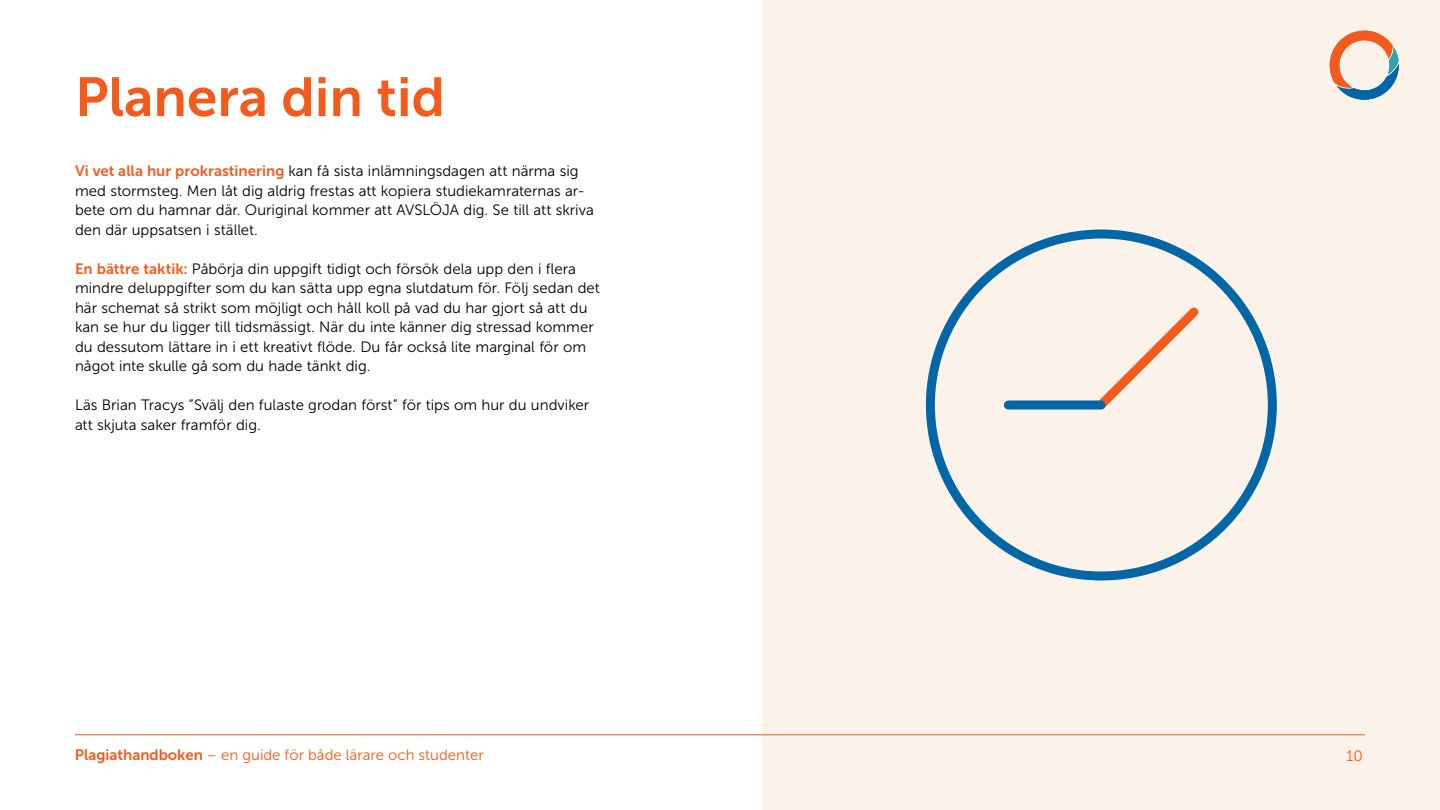
<style>
.page{position:relative;width:1440px;height:810px;background:#fff}
.page>*{position:absolute;margin:0;border:0;box-sizing:border-box;transform-origin:0 0}
.t1{font:54.75px "Museo Sans 700";color:#f35b1c}
.t2{font:15px/19.5px "Museo Sans 300";color:#000}
.t3{font:15px "Museo Sans 300";color:#f35b1c}
.s1{font-family:"Museo Sans 700";color:#f35b1c}
.s2{font-family:"Museo Sans 700"}
</style>
<div class="page">
<div style="left:763px;top:0;width:677px;height:810px;background:#fbf2ea"></div>
<hr style="left:75px;top:735px;width:1290px;height:1px;background:#f35b1c">
<svg style="left:1330px;top:31px;width:69px;height:69px"></svg>
<div style="left:926px;top:230px;width:351px;height:350px;border:9px solid #0366a6;border-radius:50%"></div>
<svg style="left:1099px;top:307px;width:100px;height:103px"></svg>
<div style="left:1008px;top:400px;width:93px;height:10px;background:#0366a6"></div>
<h1 class="t1" style="left:75px;top:67px;width:372px">Planera din tid</h1>
<p class="t2" style="left:75px;top:161px;width:520px"><span class="s1">Vi vet alla hur prokrastinering</span> kan få sista inlämningsdagen att närma sig med stormsteg. Men låt dig aldrig frestas att kopiera studiekamraternas ar&shy;bete om du hamnar där. Ouriginal kommer att AVSLÖJA dig. Se till att skriva den där uppsatsen i stället.</p>
<p class="t2" style="left:75px;top:259px;width:526px"><span class="s1">En bättre taktik:</span> Påbörja din uppgift tidigt och försök dela upp den i flera mindre deluppgifter som du kan sätta upp egna slutdatum för. Följ sedan det här schemat så strikt som möjligt och håll koll på vad du har gjort så att du kan se hur du ligger till tidsmässigt. När du inte känner dig stressad kommer du dessutom lättare in i ett kreativt flöde. Du får också lite marginal för om något inte skulle gå som du hade tänkt dig.</p>
<p class="t2" style="left:75px;top:395px;width:516px">Läs Brian Tracys ”Svälj den fulaste grodan först” för tips om hur du undviker att skjuta saker framför dig.</p>
<p class="t3" style="left:75px;top:747px;width:410px"><span class="s2">Plagiathandboken</span> – en guide för både lärare och studenter</p>
<p class="t3" style="left:1347px;top:747px;width:18px">10</p>
</div>
